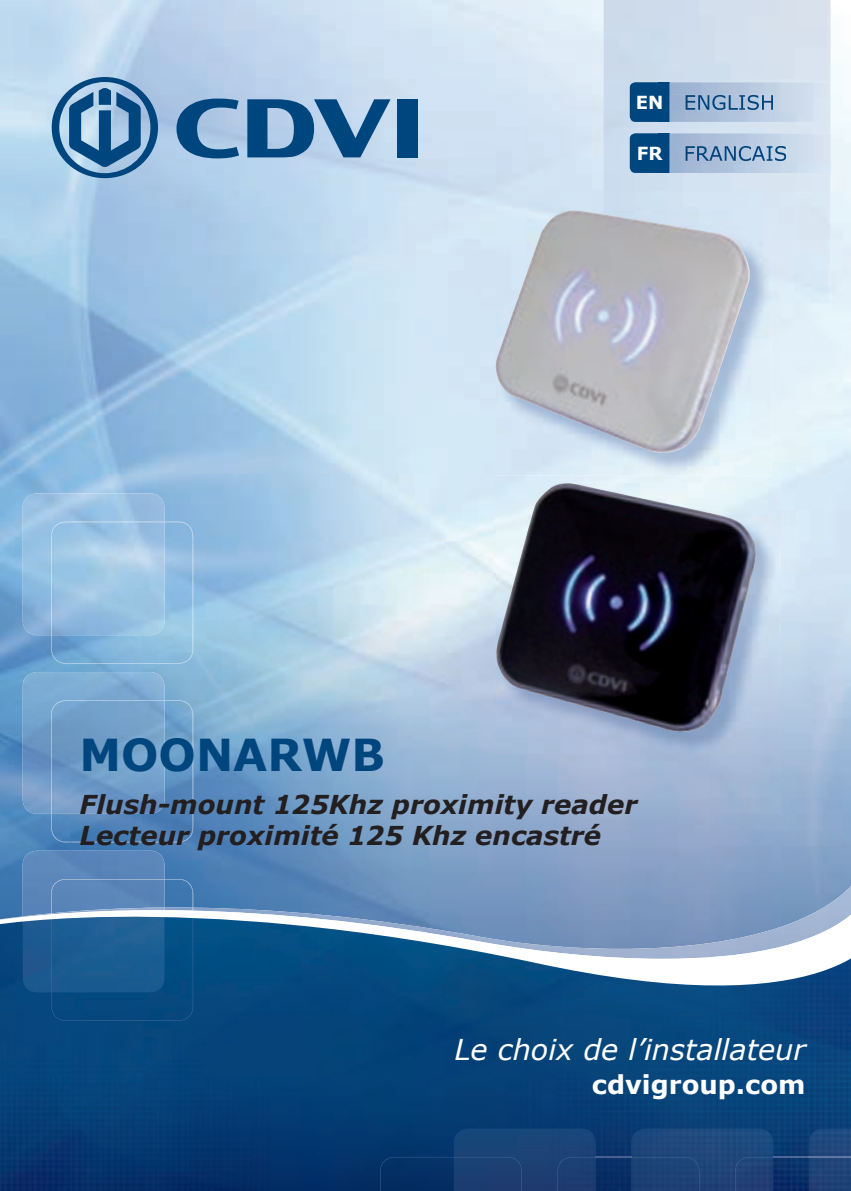
<style>
.page{position:relative;width:851px;height:1191px;background:#fff}
.page>*{position:absolute;margin:0;border:0;box-sizing:border-box;transform-origin:0 0}
.t1{font:700 44px "Verdana";color:#00467e}
.t2{font:italic 28.8px "Verdana";color:#fff}
.t3{font:italic 700 26px/31.2px "Verdana";color:#231f20}
.t4{font:700 25.8px "Verdana";color:#fff}
.t5{font:700 18px "Verdana";color:#fff}
</style>
<div class="page">
<img style="left:0;top:0;width:496px;height:474px">
<img style="left:0;top:541px;width:70px;height:331px">
<img style="left:142px;top:541px;width:425px;height:331px">
<img style="left:70px;top:663px;width:72px;height:9px">
<img style="left:70px;top:842px;width:72px;height:8px">
<img style="left:0;top:1028px;width:70px;height:163px">
<img style="left:142px;top:1028px;width:425px;height:163px">
<img style="left:567px;top:1028px;width:283px;height:163px">
<img style="left:70px;top:1028px;width:72px;height:163px">
<img style="left:23px;top:850px;width:141px;height:22px">
<img style="left:808px;top:1128px;width:42px;height:63px">
<img style="left:23px;top:672px;width:141px;height:142px">
<img style="left:631px;top:1128px;width:142px;height:63px">
<img style="left:23px;top:493px;width:141px;height:142px">
<img style="left:454px;top:1128px;width:141px;height:63px">
<img style="left:808px;top:1156px;width:42px;height:1px">
<img style="left:51px;top:700px;width:142px;height:142px">
<img style="left:51px;top:700px;width:113px;height:114px">
<img style="left:595px;top:1156px;width:36px;height:1px">
<div style="left:631px;top:1156px;width:68px;height:35px;background:#1c4276"></div>
<img style="left:557px;top:1156px;width:38px;height:35px">
<img style="left:51px;top:522px;width:142px;height:141px">
<img style="left:51px;top:522px;width:113px;height:113px">
<img style="left:380px;top:1156px;width:142px;height:35px">
<svg style="left:0;top:872px;width:850px;height:156px;background:#20598d"></svg>
<img style="left:0;top:886px;width:850px;height:24px">
<img style="left:23px;top:907px;width:141px;height:3px">
<svg style="left:0;top:910px;width:850px;height:72px"></svg>
<svg style="left:176px;top:99px;width:63px;height:59px;background:#608db6"></svg>
<svg style="left:247px;top:99px;width:143px;height:58px;background:#5686b0"></svg>
<div style="left:398px;top:99px;width:20px;height:58px;background:#00467e"></div>
<svg style="left:47px;top:77px;width:113px;height:101px;background:#6997bd"></svg>
<div style="left:658px;top:133px;width:11px;height:40px;background:#00467e"></div>
<div style="left:629px;top:133px;width:40px;height:40px;background:#00467e;border-radius:6px"></div>
<img style="left:670px;top:133px;width:161px;height:40px">
<img style="left:670px;top:146px;width:116px;height:15px">
<svg style="left:669px;top:133px;width:1px;height:40px"></svg>
<div style="left:658px;top:82px;width:11px;height:40px;background:#00467e"></div>
<div style="left:629px;top:82px;width:40px;height:40px;background:#00467e;border-radius:6px"></div>
<img style="left:670px;top:82px;width:160px;height:40px">
<img style="left:670px;top:95px;width:103px;height:15px">
<svg style="left:669px;top:82px;width:1px;height:40px"></svg>
<img style="left:497px;top:484px;width:281px;height:269px">
<img style="left:495px;top:483px;width:264px;height:250px">
<img style="left:750px;top:211px;width:21px;height:101px">
<img style="left:493px;top:210px;width:257px;height:245px">
<p class="t5" style="left:635px;top:91px;width:29px">EN</p>
<p class="t5" style="left:636px;top:142px;width:27px">FR</p>
<h1 class="t1" style="left:79px;top:727px;width:307px">MOONARWB</h1>
<p class="t3" style="left:79px;top:788px;width:559px">Flush-mount 125Khz proximity reader<br>Lecteur proximité 125 Khz encastré</p>
<p class="t2" style="left:454px;top:1031px;width:352px">Le choix de l’installateur</p>
<p class="t4" style="left:591px;top:1068px;width:215px">cdvigroup.com</p>
</div>
